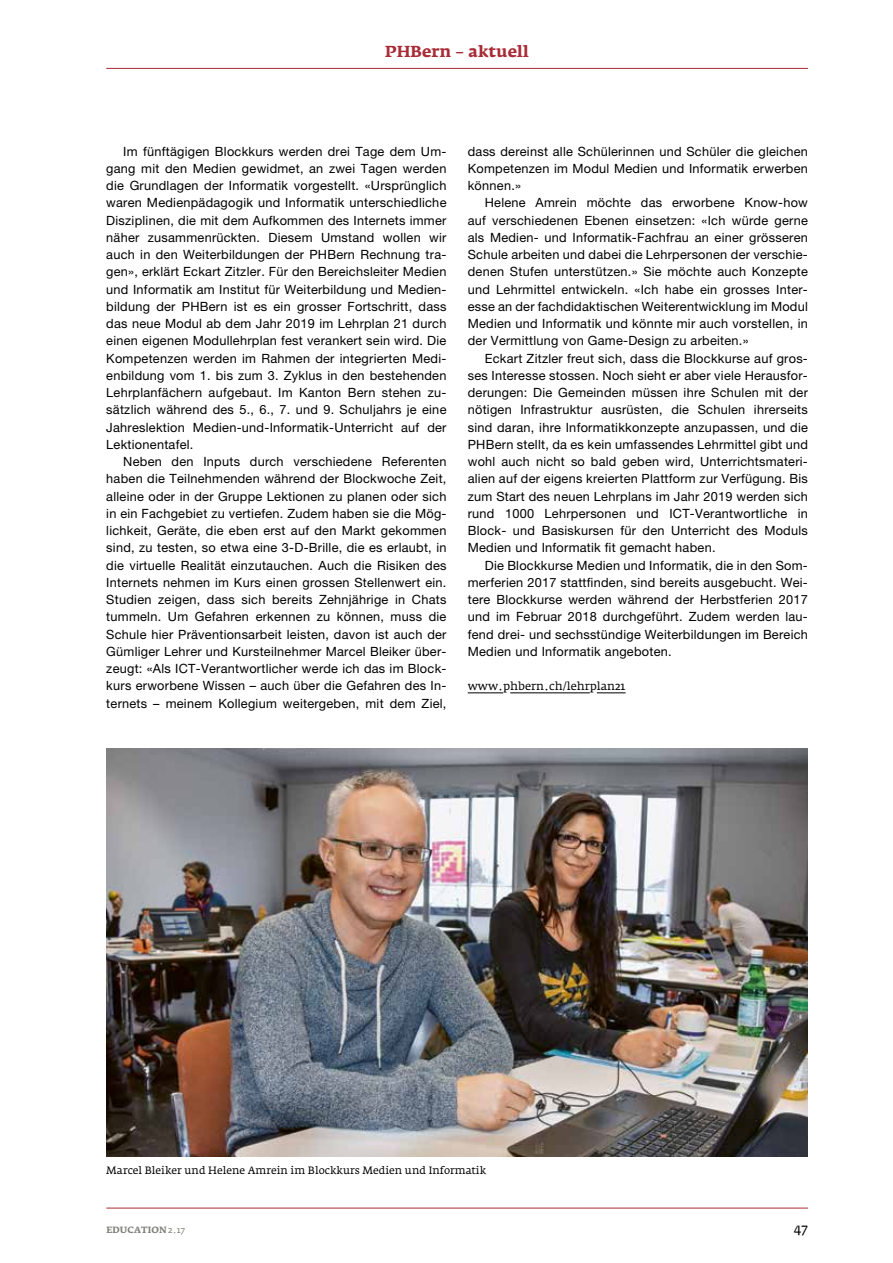
<style>
.page{position:relative;width:893px;height:1263px;background:#fff}
.page>*{position:absolute;margin:0;border:0;box-sizing:border-box;transform-origin:0 0}
.t1{font:700 15.75px "Fedra Serif A Std";color:#a82c36}
.t2{font:13.5px "Fedra Serif A Std";color:#000}
.t3{font:12.75px/17.2px "Helvetica Neue LT Std";letter-spacing:.02em;color:#000;text-align:justify}
.t4{font:11.25px "Fedra Serif A Std";color:#000}
.t5{font:10.5px "Fedra Serif A Std";color:#000}
.t6{font:700 9px "Fedra Serif A Std";letter-spacing:.015em;color:#81807a}
.s1{font-weight:400}
</style>
<div class="page">
<hr style="left:106px;top:68px;width:702px;height:1px;background:#a82c36">
<hr style="left:106px;top:1208px;width:702px;height:1px;background:#a82c36">
<hr style="left:468px;top:692px;width:35px;height:1px;background:#000">
<hr style="left:510px;top:692px;width:80px;height:1px;background:#000">
<svg style="left:597px;top:692px;width:29px;height:1px"></svg>
<img style="left:106px;top:748px;width:702px;height:408px">
<p class="t1" style="left:385px;top:42px;width:145px">PHBern – aktuell</p>
<p class="t3" style="left:106px;top:142px;width:342px;text-indent:17px">Im fünftägigen Blockkurs werden drei Tage dem Um&shy;gang mit den Medien gewidmet, an zwei Tagen werden die Grundlagen der Informatik vorgestellt. «Ursprünglich waren Medienpädagogik und Informatik unterschiedliche Disziplinen, die mit dem Aufkommen des Internets immer näher zusammenrückten. Diesem Umstand wollen wir auch in den Weiterbildungen der PHBern Rechnung tra&shy;gen», erklärt Eckart Zitzler. Für den Bereichsleiter Medien und Informatik am Institut für Weiterbildung und Medien&shy;bildung der PHBern ist es ein grosser Fortschritt, dass das neue Modul ab dem Jahr 2019 im Lehrplan 21 durch einen eigenen Modullehrplan fest verankert sein wird. Die Kompetenzen werden im Rahmen der integrierten Medi&shy;enbildung vom 1. bis zum 3. Zyklus in den bestehenden Lehrplanfächern aufgebaut. Im Kanton Bern stehen zu&shy;sätzlich während des 5., 6., 7. und 9. Schuljahrs je eine Jahreslektion Medien-und-Informatik-Unterricht auf der Lektionentafel.</p>
<p class="t3" style="left:106px;top:453px;width:342px;text-indent:17px">Neben den Inputs durch verschiedene Referenten haben die Teilnehmenden während der Blockwoche Zeit, alleine oder in der Gruppe Lektionen zu planen oder sich in ein Fachgebiet zu vertiefen. Zudem haben sie die Mög&shy;lichkeit, Geräte, die eben erst auf den Markt gekommen sind, zu testen, so etwa eine 3-D-Brille, die es erlaubt, in die virtuelle Realität einzutauchen. Auch die Risiken des Internets nehmen im Kurs einen grossen Stellenwert ein.<br>Studien zeigen, dass sich bereits Zehnjährige in Chats tummeln. Um Gefahren erkennen zu können, muss die Schule hier Präventionsarbeit leisten, davon ist auch der Gümliger Lehrer und Kursteilnehmer Marcel Bleiker über&shy;zeugt: «Als ICT-Verantwortlicher werde ich das im Block&shy;kurs erworbene Wissen – auch über die Gefahren des In&shy;ternets – meinem Kollegium weitergeben, mit dem Ziel,</p>
<p class="t3" style="left:468px;top:142px;width:342px">dass dereinst alle Schülerinnen und Schüler die gleichen Kompetenzen im Modul Medien und Informatik erwerben können.»</p>
<p class="t3" style="left:468px;top:194px;width:342px;text-indent:17px">Helene Amrein möchte das erworbene Know-how auf verschiedenen Ebenen einsetzen: «Ich würde gerne als Medien- und Informatik-Fachfrau an einer grösseren Schule arbeiten und dabei die Lehrpersonen der verschie&shy;denen Stufen unterstützen.» Sie möchte auch Konzepte und Lehrmittel entwickeln. «Ich habe ein grosses Inter&shy;esse an der fachdidaktischen Weiterentwicklung im Modul Medien und Informatik und könnte mir auch vorstellen, in der Vermittlung von Game-Design zu arbeiten.»</p>
<p class="t3" style="left:468px;top:349px;width:342px;text-indent:17px">Eckart Zitzler freut sich, dass die Blockkurse auf gros&shy;ses Interesse stossen. Noch sieht er aber viele Herausfor&shy;derungen: Die Gemeinden müssen ihre Schulen mit der nötigen Infrastruktur ausrüsten, die Schulen ihrerseits sind daran, ihre Informatikkonzepte anzupassen, und die PHBern stellt, da es kein umfassendes Lehrmittel gibt und wohl auch nicht so bald geben wird, Unterrichtsmateri&shy;alien auf der eigens kreierten Plattform zur Verfügung. Bis zum Start des neuen Lehrplans im Jahr 2019 werden sich rund 1000 Lehrpersonen und ICT-Verantwortliche in Block- und Basiskursen für den Unterricht des Moduls Medien und Informatik fit gemacht haben.</p>
<p class="t3" style="left:468px;top:556px;width:342px;text-indent:17px">Die Blockkurse Medien und Informatik, die in den Som&shy;merferien 2017 stattfinden, sind bereits ausgebucht. Wei&shy;tere Blockkurse werden während der Herbstferien 2017 und im Februar 2018 durchgeführt. Zudem werden lau&shy;fend drei- und sechsstündige Weiterbildungen im Bereich Medien und Informatik angeboten.</p>
<p class="t4" style="left:468px;top:680px;width:159px">www.phbern.ch/lehrplan21</p>
<p class="t5" style="left:106px;top:1164px;width:381px">Marcel Bleiker und Helene Amrein im Blockkurs Medien und Informatik</p>
<p class="t6" style="left:106px;top:1225px;width:80px">EDUCATION <span class="s1">2.17</span></p>
<p class="t2" style="left:794px;top:1221px;width:16px">47</p>
</div>
